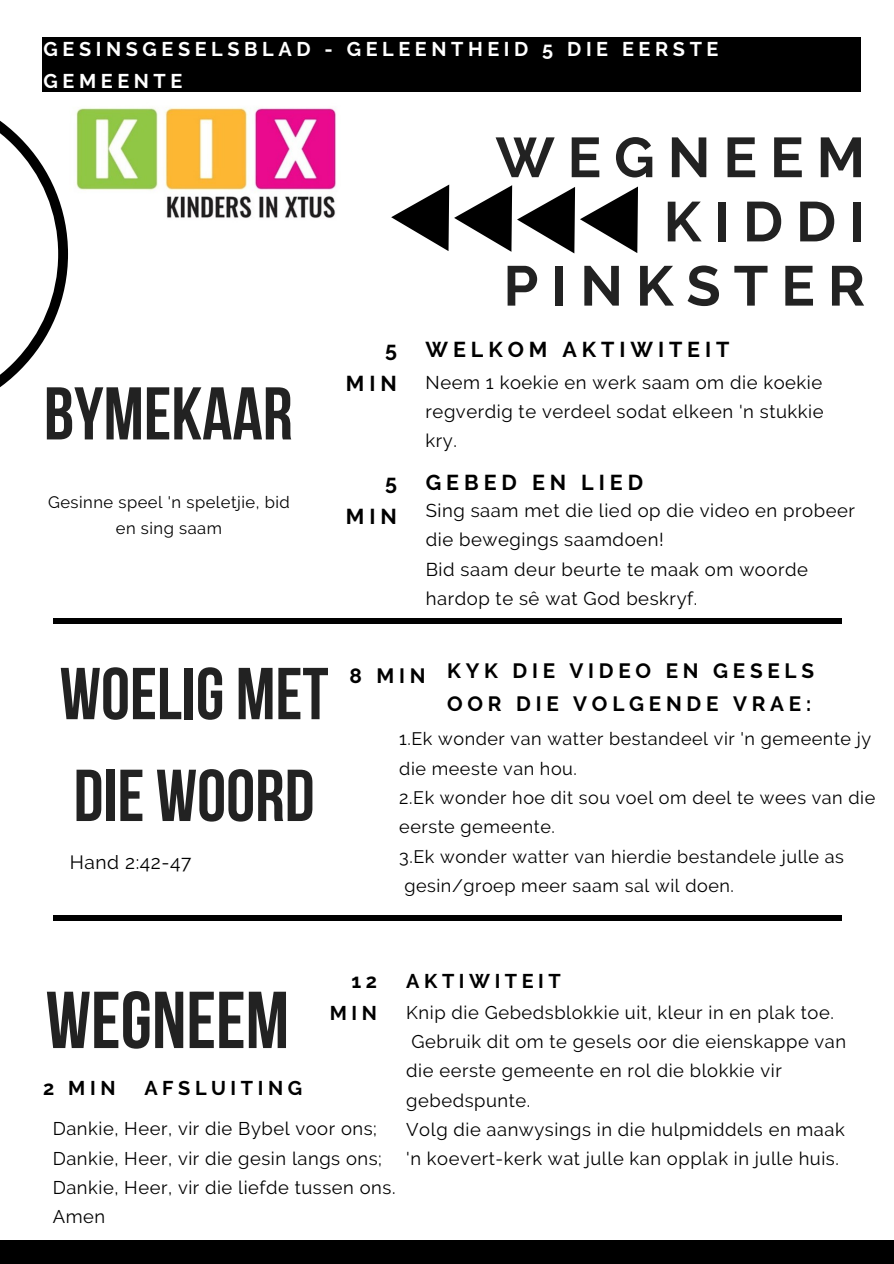
<style>
.page{position:relative;width:894px;height:1264px;background:#fff}
.page>*{position:absolute;margin:0;border:0;box-sizing:border-box;transform-origin:0 0}
.t1{font:700 80.4px "Bebas Neue";color:#222}
.t2{font:700 74.4px "Bebas Neue";color:#222}
.t3{font:700 73.35px/101.7px "Bebas Neue";color:#222}
.t4{font:700 56.1px "Raleway";letter-spacing:.23em;color:#222}
.t5{font:700 21.45px/34px "Raleway";letter-spacing:.23em;color:#000;text-align:right}
.t6{font:700 20.7px/32.8px "Raleway";letter-spacing:.23em;color:#000}
.t7{font:700 19.8px/31.5px "Raleway";letter-spacing:.23em;color:#fff}
.t8{font:700 19.8px/31.5px "Raleway";letter-spacing:.23em;color:#000;text-align:right}
.t9{font:19.2px "Raleway";letter-spacing:.03em;color:#000}
.t10{font:18.45px/29.2px "Raleway";letter-spacing:.03em;color:#000}
.t11{font:18.3px/29.2px "Raleway";letter-spacing:.03em;color:#000}
.t12{font:18px/29.2px "Raleway";letter-spacing:.03em;color:#000}
.t13{font:16.5px/26px "Raleway";letter-spacing:.03em;color:#000;text-align:center}
</style>
<div class="page">
<div style="left:43px;top:38px;width:817px;height:54px;background:#000"></div>
<svg style="left:0;top:89px;width:68px;height:299px"></svg>
<svg style="left:391px;top:184px;width:246px;height:69px"></svg>
<div style="left:53px;top:618px;width:788px;height:5px;background:#000"></div>
<div style="left:53px;top:915px;width:788px;height:5px;background:#000"></div>
<div style="left:0;top:1240px;width:893px;height:23px;background:#000"></div>
<img style="left:75px;top:107px;width:261px;height:112px">
<p class="t7" style="left:44px;top:33px;width:676px">GESINSGESELSBLAD - GELEENTHEID 5 DIE EERSTE<br>GEMEENTE</p>
<p class="t2" style="left:44px;top:383px;width:250px">BYMEKAAR</p>
<p class="t13" style="left:48px;top:489px;width:243px">Gesinne speel 'n speletjie, bid en sing saam</p>
<p class="t4" style="left:495px;top:124px;width:371px">WEGNEEM</p>
<p class="t4" style="left:663px;top:189px;width:203px">KIDDI</p>
<p class="t4" style="left:503px;top:253px;width:363px">PINKSTER</p>
<p class="t5" style="left:346px;top:332px;width:52px">5<br>MIN</p>
<p class="t5" style="left:425px;top:332px;width:305px">WELKOM AKTIWITEIT</p>
<p class="t10" style="left:425px;top:367px;width:399px;text-align:justify">Neem 1 koekie en werk saam om die koekie regverdig te verdeel sodat elkeen 'n stukkie kry.</p>
<p class="t5" style="left:346px;top:465px;width:53px">5<br>MIN</p>
<p class="t5" style="left:425px;top:465px;width:219px">GEBED EN LIED</p>
<p class="t10" style="left:425px;top:496px;width:431px">Sing saam met die lied op die video en probeer die bewegings saamdoen!</p>
<p class="t10" style="left:425px;top:554px;width:384px">Bid saam deur beurte te maak om woorde hardop te sê wat God beskryf.</p>
<p class="t3" style="left:60px;top:650px;width:270px">WOELIG MET<br>DIE WOORD</p>
<p class="t9" style="left:70px;top:851px;width:123px">Hand 2:42-47</p>
<p class="t6" style="left:349px;top:659px;width:77px">8 MIN</p>
<p class="t6" style="left:447px;top:654px;width:368px">KYK DIE VIDEO EN GESELS<br>OOR DIE VOLGENDE VRAE:</p>
<p class="t12" style="left:399px;top:724px;width:473px">1.Ek wonder van watter bestandeel vir 'n gemeente jy die meeste van hou.</p>
<p class="t12" style="left:399px;top:783px;width:477px">2.Ek wonder hoe dit sou voel om deel te wees van die eerste gemeente.</p>
<p class="t12" style="left:399px;top:841px;width:446px">3.Ek wonder watter van hierdie bestandele julle as gesin/groep meer saam sal wil doen.</p>
<p class="t8" style="left:330px;top:965px;width:49px">12<br>MIN</p>
<p class="t8" style="left:406px;top:965px;width:156px">AKTIWITEIT</p>
<p class="t1" style="left:46px;top:987px;width:245px">WEGNEEM</p>
<p class="t11" style="left:406px;top:997px;width:441px">Knip die Gebedsblokkie uit, kleur in en plak toe.<br>Gebruik dit om te gesels oor die eienskappe van die eerste gemeente en rol die blokkie vir gebedspunte.</p>
<p class="t11" style="left:406px;top:1114px;width:440px">Volg die aanwysings in die hulpmiddels en maak 'n koevert-kerk wat julle kan opplak in julle huis.</p>
<p class="t8" style="left:43px;top:1071px;width:74px">2 MIN</p>
<p class="t8" style="left:144px;top:1071px;width:159px">AFSLUITING</p>
<p class="t11" style="left:53px;top:1114px;width:326px">Dankie, Heer, vir die Bybel voor ons;</p>
<p class="t11" style="left:53px;top:1143px;width:330px">Dankie, Heer, vir die gesin langs ons;</p>
<p class="t11" style="left:53px;top:1172px;width:344px">Dankie, Heer, vir die liefde tussen ons.</p>
<p class="t11" style="left:53px;top:1202px;width:54px">Amen</p>
</div>
